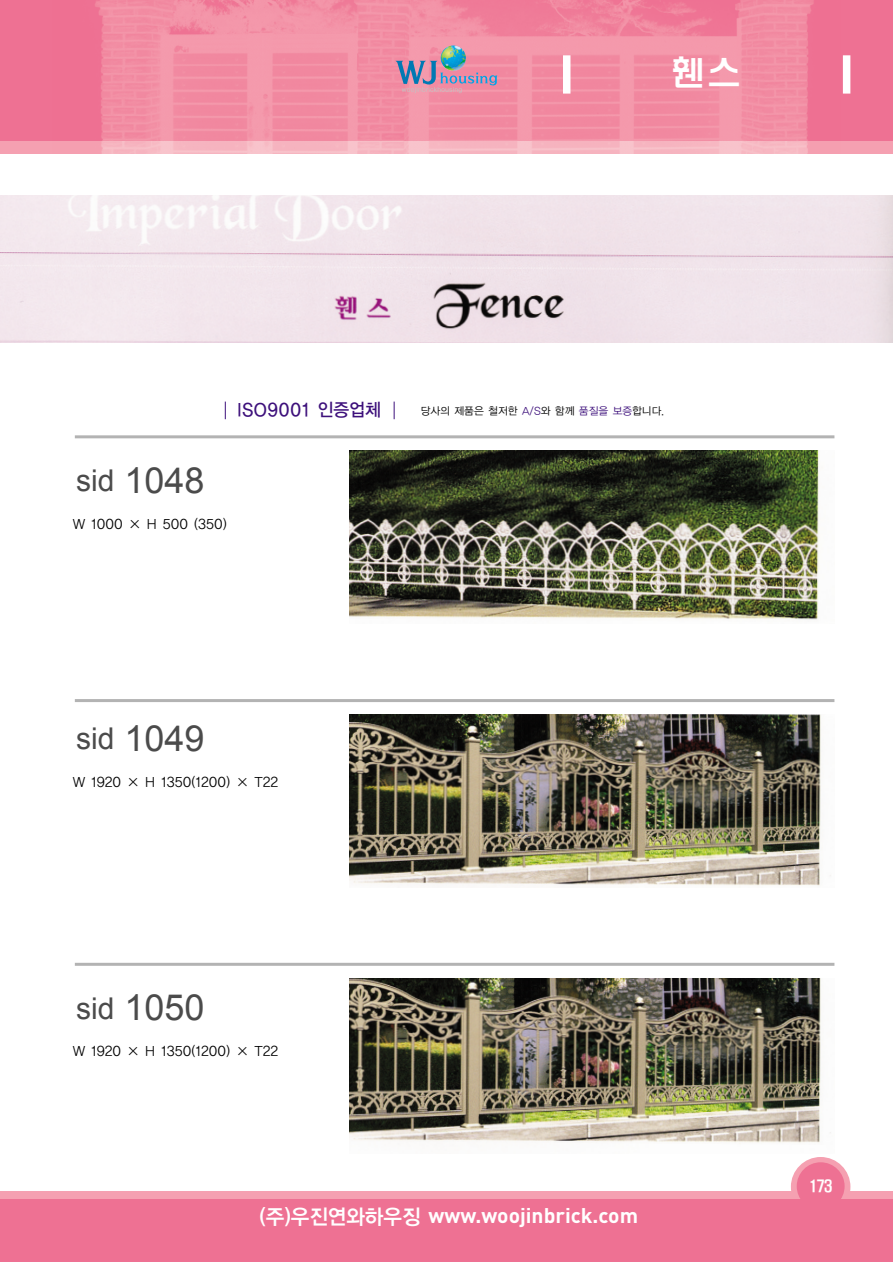
<style>
.page{position:relative;width:893px;height:1262px;background:#fff}
.page>*{position:absolute;margin:0;border:0;box-sizing:border-box;transform-origin:0 0}
.t1{font:36px "Arial";color:#4b4b4b}
.t2{font:500 36px "HY Wul Nun";color:#fff}
.t3{font:700 21px "DIN";color:#fff}
.t4{font:18px "YGO13";letter-spacing:-.03em;color:#3d107b;scale:.95 1}
.t5{font:500 15px "HY Head Line";color:#fff;scale:.95 1}
.t6{font:13.5px "YGO12";letter-spacing:-.055em;color:#000}
.t7{font:10.5px "YGO12";letter-spacing:-.07em;color:#000}
.s1{color:#3d107b}
.s2{font-size:30px}
.s3{font-family:"YGO14";font-weight:400}
</style>
<div class="page">
<img style="left:52px;top:140px;width:788px;height:13px">
<div style="left:0;top:0;width:892px;height:140px;background:#ee7193"></div>
<img style="left:95px;top:0;width:719px;height:140px">
<img style="left:349px;top:978px;width:482px;height:166px">
<img style="left:349px;top:714px;width:482px;height:172px">
<img style="left:349px;top:451px;width:470px;height:169px">
<img style="left:0;top:196px;width:892px;height:146px">
<div style="left:0;top:1191px;width:892px;height:71px;background:#f5a0b1"></div>
<div style="left:842px;top:55px;width:8px;height:39px;background:#fff"></div>
<div style="left:563px;top:55px;width:7px;height:39px;background:#fff"></div>
<div style="left:790px;top:1157px;width:60px;height:59px;background:#f5a0b1;border-radius:50%"></div>
<div style="left:796px;top:1162px;width:48px;height:48px;background:#ee7193;border-radius:50%"></div>
<div style="left:0;top:1199px;width:892px;height:63px;background:#ee7193"></div>
<svg style="left:395px;top:61px;width:102px;height:32px;background:#be8eab"></svg>
<img style="left:440px;top:45px;width:26px;height:26px">
<hr style="left:75px;top:435px;width:759px;height:3px;background:#b3b3b3">
<hr style="left:75px;top:699px;width:759px;height:3px;background:#b3b3b3">
<hr style="left:75px;top:962px;width:759px;height:3px;background:#b3b3b3">
<svg style="left:225px;top:401px;width:1px;height:18px"></svg>
<svg style="left:394px;top:401px;width:1px;height:18px"></svg>
<h1 class="t2" style="left:670px;top:58px;width:73px">휀스</h1>
<h3 class="t4" style="left:237px;top:401px;width:154px">ISO9001 인증업체</h3>
<p class="t7" style="left:420px;top:405px;width:245px">당사의 제품은 철저한 <span class="s1">A/S</span>와 함께 <span class="s1">품질을 보증</span>합니다.</p>
<h1 class="t1" style="left:76px;top:460px;width:130px"><span class="s2">sid</span> 1048</h1>
<p class="t6" style="left:72px;top:518px;width:156px">W 1000 × H 500 (350)</p>
<h1 class="t1" style="left:76px;top:718px;width:130px"><span class="s2">sid</span> 1049</h1>
<p class="t6" style="left:72px;top:776px;width:208px">W 1920 × H 1350(1200) × T22</p>
<h1 class="t1" style="left:76px;top:987px;width:130px"><span class="s2">sid</span> 1050</h1>
<p class="t6" style="left:72px;top:1045px;width:208px">W 1920 × H 1350(1200) × T22</p>
<h2 class="t3" style="left:259px;top:1207px;width:381px"><span class="s3">(주)우진연와하우징</span> www.woojinbrick.com</h2>
<p class="t5" style="left:809px;top:1180px;width:26px">173</p>
</div>
